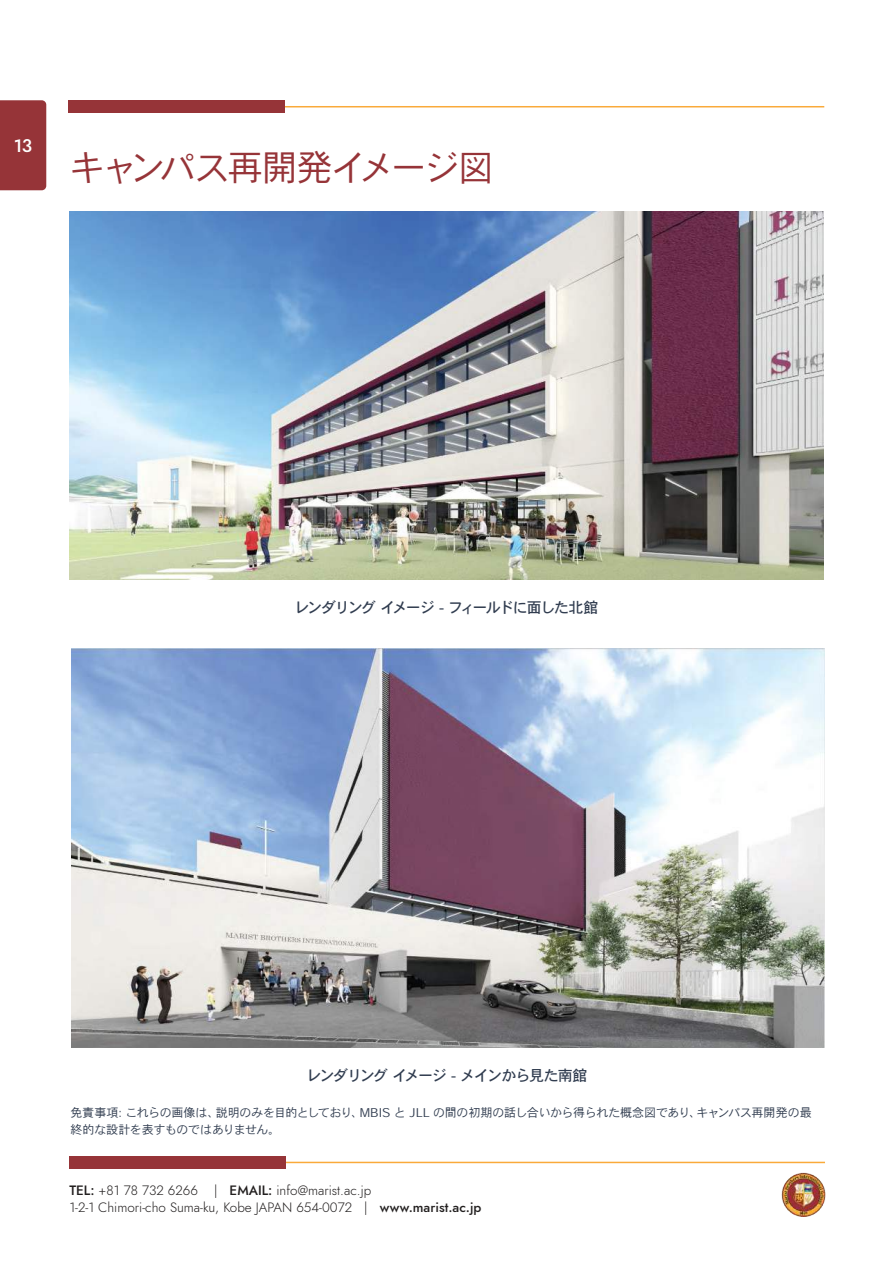
<style>
.page{position:relative;width:893px;height:1263px;background:#fff}
.page>*{position:absolute;margin:0;border:0;box-sizing:border-box;transform-origin:0 0}
.t1{font:36px "Heisei Kaku Go Std W3";letter-spacing:-.085em;color:#963438}
.t2{font:500 18px "Jost";color:#fff}
.t3{font:15px "Heisei Kaku Go Std W5";letter-spacing:-.095em;color:#313d50}
.t4{font:300 13.5px/16.2px "Jost";color:#221f1f}
.t5{font:12px/16.5px "Heisei Kaku Go Std W3";letter-spacing:-.02em;color:#313d50}
.s1{font-weight:500}
</style>
<div class="page">
<img style="left:782px;top:1173px;width:43px;height:43px">
<hr style="left:265px;top:1162px;width:560px;height:1px;background:#faaa3a">
<div style="left:69px;top:1156px;width:217px;height:13px;background:#963438"></div>
<hr style="left:264px;top:106px;width:560px;height:1px;background:#faaa3a">
<div style="left:69px;top:100px;width:216px;height:13px;background:#963438"></div>
<div style="left:0;top:100px;width:46px;height:90px;background:#963438"></div>
<img style="left:71px;top:648px;width:753px;height:399px">
<img style="left:70px;top:212px;width:753px;height:367px">
<h2 class="t2" style="left:14px;top:138px;width:20px">13</h2>
<h1 class="t1" style="left:69px;top:144px;width:426px">キャンパス再開発イメージ図</h1>
<p class="t3" style="left:294px;top:599px;width:305px">レンダリング イメージ - フィールドに面した北館</p>
<p class="t3" style="left:307px;top:1067px;width:283px">レンダリング イメージ - メインから見た南館</p>
<p class="t5" style="left:70px;top:1105px;width:743px">免責事項: これらの画像は、説明のみを目的としており、MBIS と JLL の間の初期の話し合いから得られた概念図であり、キャンパス再開発の最終的な設計を表すものではありません。</p>
<p class="t4" style="left:69px;top:1183px;width:414px"><span class="s1">TEL:</span> +81 78 732 6266 | <span class="s1">EMAIL:</span> info@marist.ac.jp<br>1-2-1 Chimori-cho Suma-ku, Kobe JAPAN 654-0072 | <span class="s1">www.marist.ac.jp</span></p>
</div>
